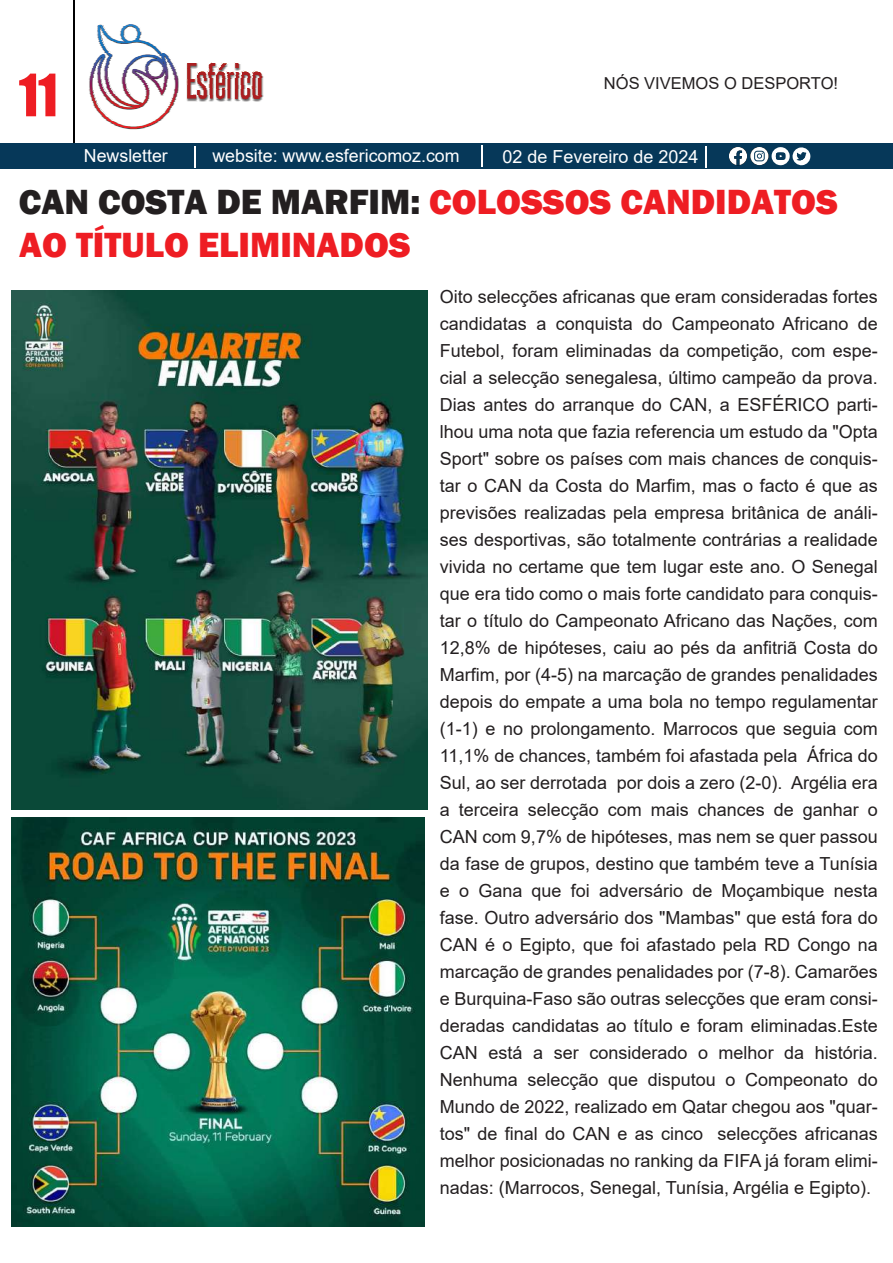
<style>
.page{position:relative;width:893px;height:1263px;background:#fff}
.page>*{position:absolute;margin:0;border:0;box-sizing:border-box;transform-origin:0 0}
.t1{font:54px "Impact";color:#ee1d23;scale:.94 1}
.t2{font:800 36px "Franklin Gothic";color:#ee1d23}
.t3{font:18px/27px "Arial";color:#231f20;text-align:justify}
.t4{font:18px "Arial";color:#fff}
.t5{font:16.5px "Arial";color:#231f20}
.s1{color:#231f20}
</style>
<div class="page">
<div style="left:0;top:144px;width:893px;height:25px;background:#063859"></div>
<svg style="left:705px;top:146px;width:1px;height:22px"></svg>
<svg style="left:195px;top:146px;width:1px;height:22px"></svg>
<svg style="left:729px;top:147px;width:18px;height:18px"></svg>
<svg style="left:750px;top:147px;width:18px;height:18px"></svg>
<svg style="left:754px;top:151px;width:11px;height:10px"></svg>
<svg style="left:482px;top:146px;width:1px;height:21px"></svg>
<svg style="left:771px;top:147px;width:40px;height:19px"></svg>
<hr style="left:73px;top:0;width:2px;height:142px;background:#000001">
<svg style="left:89px;top:24px;width:175px;height:106px"></svg>
<img style="left:12px;top:290px;width:415px;height:520px">
<img style="left:12px;top:818px;width:412px;height:408px">
<h1 class="t1" style="left:19px;top:53px;width:43px">11</h1>
<p class="t5" style="left:604px;top:71px;width:236px">NÓS VIVEMOS O DESPORTO!</p>
<p class="t4" style="left:84px;top:143px;width:86px">Newsletter</p>
<p class="t4" style="left:212px;top:143px;width:249px">website: www.esfericomoz.com</p>
<p class="t4" style="left:502px;top:144px;width:198px">02 de Fevereiro de 2024</p>
<h2 class="t2" style="left:19px;top:178px;width:820px"><span class="s1">CAN COSTA DE MARFIM:</span> COLOSSOS CANDIDATOS</h2>
<h2 class="t2" style="left:19px;top:221px;width:393px">AO TÍTULO ELIMINADOS</h2>
<p class="t3" style="left:440px;top:283px;width:440px">Oito selecções africanas que eram consideradas fortes candidatas a conquista do Campeonato Africano de Futebol, foram eliminadas da competição, com espe&shy;cial a selecção senegalesa, último campeão da prova.<br>Dias antes do arranque do CAN, a ESFÉRICO parti&shy;lhou uma nota que fazia referencia um estudo da "Opta Sport" sobre os países com mais chances de conquis&shy;tar o CAN da Costa do Marfim, mas o facto é que as previsões realizadas pela empresa britânica de análi&shy;ses desportivas, são totalmente contrárias a realidade vivida no certame que tem lugar este ano. O Senegal que era tido como o mais forte candidato para conquis&shy;tar o título do Campeonato Africano das Nações, com 12,8% de hipóteses, caiu ao pés da anfitriã Costa do Marfim, por (4-5) na marcação de grandes penalidades depois do empate a uma bola no tempo regulamentar (1-1) e no prolongamento. Marrocos que seguia com 11,1% de chances, também foi afastada pela África do Sul, ao ser derrotada por dois a zero (2-0). Argélia era a terceira selecção com mais chances de ganhar o CAN com 9,7% de hipóteses, mas nem se quer passou da fase de grupos, destino que também teve a Tunísia e o Gana que foi adversário de Moçambique nesta fase. Outro adversário dos "Mambas" que está fora do CAN é o Egipto, que foi afastado pela RD Congo na marcação de grandes penalidades por (7-8). Camarões e Burquina-Faso são outras selecções que eram consi&shy;deradas candidatas ao título e foram eliminadas.Este CAN está a ser considerado o melhor da história.<br>Nenhuma selecção que disputou o Compeonato do Mundo de 2022, realizado em Qatar chegou aos "quar&shy;tos" de final do CAN e as cinco selecções africanas melhor posicionadas no ranking da FIFA já foram elimi&shy;nadas: (Marrocos, Senegal, Tunísia, Argélia e Egipto).</p>
</div>
